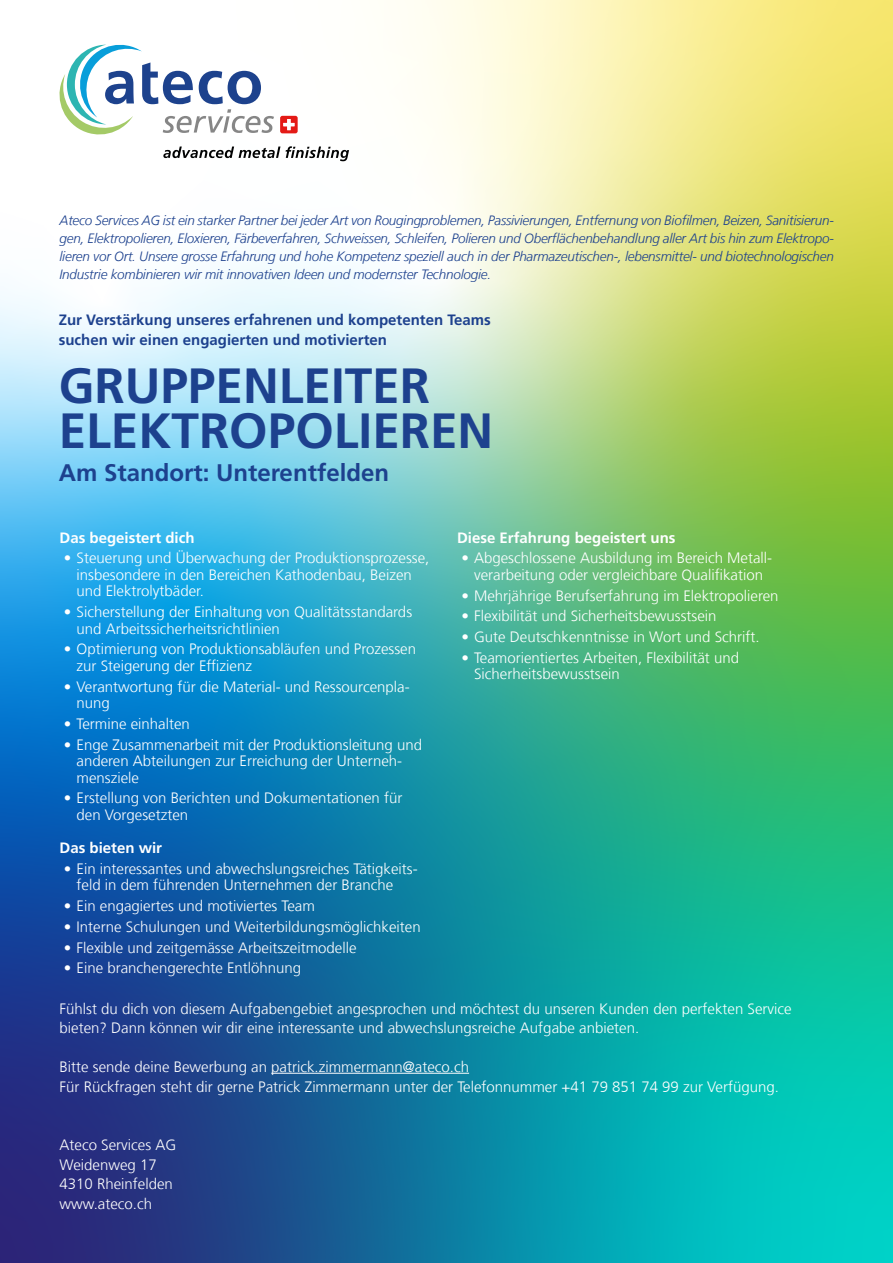
<style>
.page{position:relative;width:893px;height:1263px;background:#fff}
.page>*{position:absolute;margin:0;border:0;box-sizing:border-box;transform-origin:0 0}
.t1{font:700 49.5px/45px "Frutiger LT Com";color:#1d418e}
.t2{font:700 24px "Frutiger LT Com";color:#1d418e}
.t3{font:300 15px/16.5px "Frutiger LT Com";color:#fff}
.t4{font:700 15px/19.5px "Frutiger LT Com";color:#1d418e}
.t5{font:700 15px "Frutiger LT Com";color:#fff}
.t6{font:italic 300 13.5px/18px "Frutiger LT Com";letter-spacing:-.015em;color:#1d418e;text-align:justify}
</style>
<div class="page">
<img style="left:0;top:0;width:893px;height:1263px">
<svg style="left:163px;top:147px;width:117px;height:11px"></svg>
<svg style="left:286px;top:146px;width:63px;height:15px"></svg>
<svg style="left:60px;top:45px;width:214px;height:95px"></svg>
<svg style="left:280px;top:116px;width:18px;height:17px"></svg>
<hr style="left:271px;top:1073px;width:198px;height:1px;background:#fff">
<p class="t6" style="left:60px;top:211px;width:776px">Ateco Services AG ist ein starker Partner bei jeder Art von Rougingproblemen, Passivierungen, Entfernung von Biofilmen, Beizen, Sanitisierun&shy;gen, Elektropolieren, Eloxieren, Färbeverfahren, Schweissen, Schleifen, Polieren und Oberflächenbehandlung aller Art bis hin zum Elektropo&shy;lieren vor Ort. Unsere grosse Erfahrung und hohe Kompetenz speziell auch in der Pharmazeutischen-, lebensmittel- und biotechnologischen Industrie kombinieren wir mit innovativen Ideen und modernster Technologie.</p>
<p class="t4" style="left:59px;top:310px;width:434px">Zur Verstärkung unseres erfahrenen und kompetenten Teams suchen wir einen engagierten und motivierten</p>
<h1 class="t1" style="left:59px;top:364px;width:436px">GRUPPENLEITER<br>ELEKTROPOLIEREN</h1>
<h2 class="t2" style="left:59px;top:459px;width:332px">Am Standort: Unterentfelden</h2>
<p class="t5" style="left:60px;top:528px;width:137px">Das begeistert dich</p>
<p class="t3" style="left:77px;top:550px;width:354px;text-indent:-13px">• Steuerung und Überwachung der Produktionsprozesse, insbesondere in den Bereichen Kathodenbau, Beizen und Elektrolytbäder.</p>
<p class="t3" style="left:77px;top:604px;width:337px;text-indent:-13px">• Sicherstellung der Einhaltung von Qualitätsstandards und Arbeitssicherheitsrichtlinien</p>
<p class="t3" style="left:77px;top:641px;width:341px;text-indent:-13px">• Optimierung von Produktionsabläufen und Prozessen zur Steigerung der Effizienz</p>
<p class="t3" style="left:77px;top:678px;width:335px;text-indent:-13px">• Verantwortung für die Material- und Ressourcenpla&shy;nung</p>
<p class="t3" style="left:64px;top:715px;width:128px">• Termine einhalten</p>
<p class="t3" style="left:77px;top:736px;width:347px;text-indent:-13px">• Enge Zusammenarbeit mit der Produktionsleitung und anderen Abteilungen zur Erreichung der Unterneh&shy;mensziele</p>
<p class="t3" style="left:77px;top:790px;width:327px;text-indent:-13px">• Erstellung von Berichten und Dokumentationen für den Vorgesetzten</p>
<p class="t5" style="left:457px;top:529px;width:220px">Diese Erfahrung begeistert uns</p>
<p class="t3" style="left:461px;top:550px;width:312px;text-align:center">• Abgeschlossene Ausbildung im Bereich Metall&shy;verarbeitung oder vergleichbare Qualifikation</p>
<p class="t3" style="left:461px;top:587px;width:319px">• Mehrjährige Berufserfahrung im Elektropolieren</p>
<p class="t3" style="left:461px;top:608px;width:257px">• Flexibilität und Sicherheitsbewusstsein</p>
<p class="t3" style="left:461px;top:629px;width:300px">• Gute Deutschkenntnisse in Wort und Schrift.</p>
<p class="t3" style="left:474px;top:649px;width:266px;text-indent:-13px">• Teamorientiertes Arbeiten, Flexibilität und<br>Sicherheitsbewusstsein</p>
<p class="t5" style="left:60px;top:839px;width:104px">Das bieten wir</p>
<p class="t3" style="left:77px;top:860px;width:343px;text-indent:-13px">• Ein interessantes und abwechslungsreiches Tätigkeits&shy;feld in dem führenden Unternehmen der Branche</p>
<p class="t3" style="left:64px;top:898px;width:253px">• Ein engagiertes und motiviertes Team</p>
<p class="t3" style="left:64px;top:918px;width:358px">• Interne Schulungen und Weiterbildungsmöglichkeiten</p>
<p class="t3" style="left:64px;top:939px;width:294px">• Flexible und zeitgemässe Arbeitszeitmodelle</p>
<p class="t3" style="left:64px;top:960px;width:239px">• Eine branchengerechte Entlöhnung</p>
<p class="t3" style="left:60px;top:999px;width:734px;line-height:19.5px">Fühlst du dich von diesem Aufgabengebiet angesprochen und möchtest du unseren Kunden den perfekten Service bieten? Dann können wir dir eine interessante und abwechslungsreiche Aufgabe anbieten.</p>
<p class="t3" style="left:60px;top:1057px;width:721px;line-height:19.5px">Bitte sende deine Bewerbung an patrick.zimmermann@ateco.ch<br>Für Rückfragen steht dir gerne Patrick Zimmermann unter der Telefonnummer +41 79 851 74 99 zur Verfügung.</p>
<p class="t3" style="left:60px;top:1135px;width:118px;line-height:19.5px">Ateco Services AG<br>Weidenweg 17<br>4310 Rheinfelden www.ateco.ch</p>
</div>
